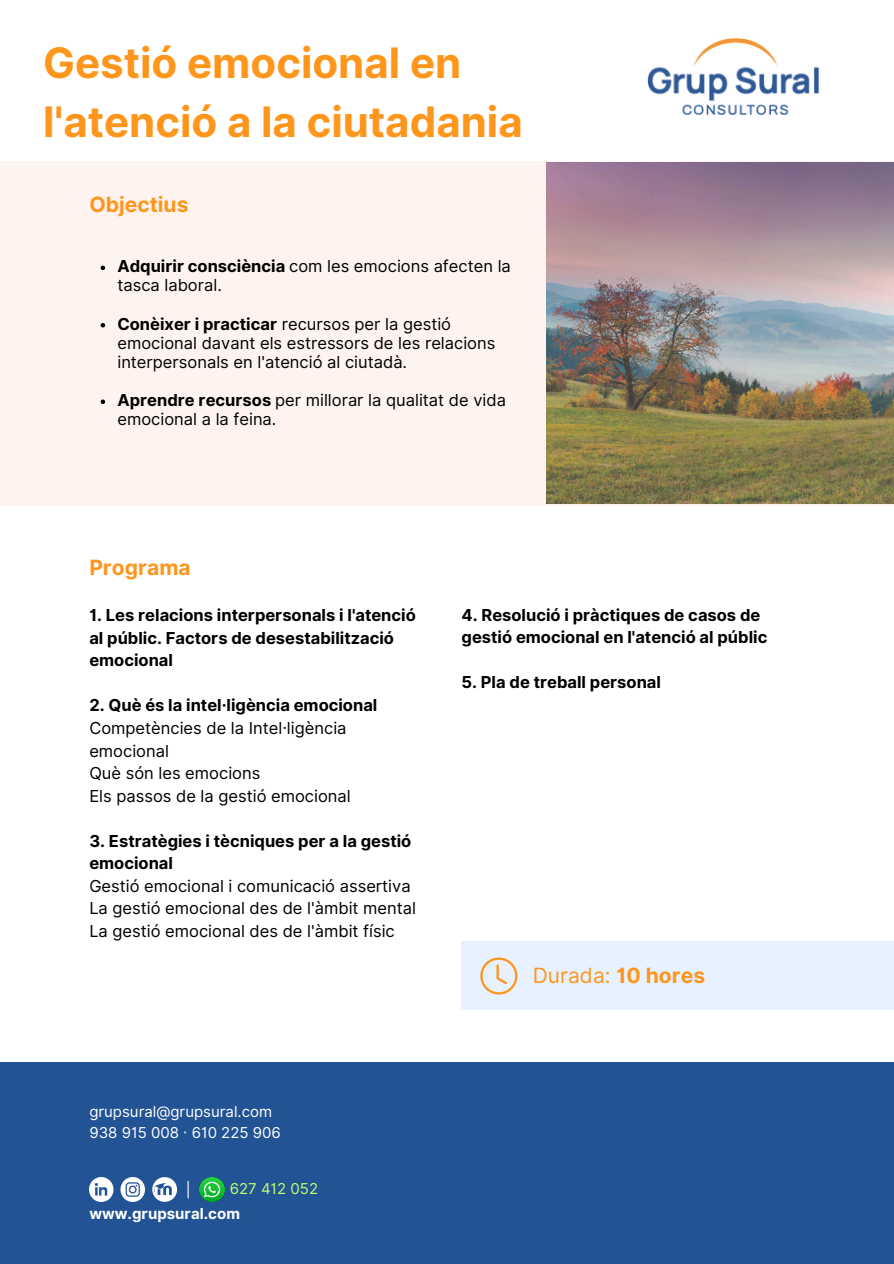
<style>
.page{position:relative;width:894px;height:1264px;background:#fff}
.page>*{position:absolute;margin:0;border:0;box-sizing:border-box;transform-origin:0 0}
.t1{font:700 42px/58.5px "Inter";color:#ff961c}
.t2{font:700 21px "Inter";color:#ff961c}
.t3{font:21px "Inter";color:#ff961c}
.t4{font:16.5px/19.2px "Inter";color:#000}
.t5{font:700 16.5px/22.5px "Inter";color:#000}
.t6{font:15px "Inter";color:#fff}
.t7{font:700 15px "Inter";color:#fff}
.t8{font:15px "Inter";color:#c1ff72}
.s1{font-weight:700}
</style>
<div class="page">
<div style="left:0;top:161px;width:893px;height:345px;background:#fff3ef"></div>
<div style="left:0;top:1062px;width:893px;height:201px;background:#225394"></div>
<div style="left:461px;top:941px;width:432px;height:69px;background:#e7f1ff"></div>
<img style="left:647px;top:38px;width:172px;height:77px">
<svg style="left:480px;top:957px;width:37px;height:37px"></svg>
<img style="left:89px;top:1177px;width:25px;height:24px">
<img style="left:120px;top:1177px;width:25px;height:24px">
<svg style="left:152px;top:1177px;width:25px;height:24px"></svg>
<img style="left:200px;top:1177px;width:25px;height:24px">
<svg style="left:187px;top:1181px;width:2px;height:17px"></svg>
<svg style="left:101px;top:265px;width:4px;height:5px"></svg>
<svg style="left:101px;top:323px;width:4px;height:4px"></svg>
<svg style="left:101px;top:399px;width:4px;height:5px"></svg>
<img style="left:546px;top:163px;width:347px;height:341px">
<h4 class="t1" style="left:43px;top:33px;width:481px">Gestió emocional en l'atenció a la ciutadania</h4>
<p class="t2" style="left:89px;top:191px;width:101px">Objectius</p>
<h3 class="t4" style="left:117px;top:257px;width:395px"><span class="s1">Adquirir consciència</span> com les emocions afecten la tasca laboral.</h3>
<p class="t4" style="left:117px;top:314px;width:379px"><span class="s1">Conèixer i practicar</span> recursos per la gestió emocional davant els estressors de les relacions interpersonals en l'atenció al ciutadà.</p>
<p class="t4" style="left:117px;top:390px;width:390px"><span class="s1">Aprendre recursos</span> per millorar la qualitat de vida emocional a la feina.</p>
<p class="t2" style="left:89px;top:555px;width:103px">Programa</p>
<h2 class="t5" style="left:89px;top:604px;width:328px">1. Les relacions interpersonals i l'atenció al públic. Factors de desestabilització emocional</h2>
<h4 class="t5" style="left:89px;top:694px;width:289px">2. Què és la intel·ligència emocional</h4>
<p class="t4" style="left:89px;top:716px;width:258px;line-height:22.5px">Competències de la Intel·ligència emocional</p>
<p class="t4" style="left:89px;top:763px;width:172px">Què són les emocions</p>
<p class="t4" style="left:89px;top:786px;width:263px">Els passos de la gestió emocional</p>
<p class="t5" style="left:89px;top:829px;width:323px">3. Estratègies i tècniques per a la gestió emocional</p>
<p class="t4" style="left:89px;top:876px;width:323px">Gestió emocional i comunicació assertiva</p>
<p class="t4" style="left:89px;top:898px;width:328px">La gestió emocional des de l'àmbit mental</p>
<p class="t4" style="left:89px;top:921px;width:307px">La gestió emocional des de l'àmbit físic</p>
<p class="t5" style="left:461px;top:603px;width:307px">4. Resolució i pràctiques de casos de gestió emocional en l'atenció al públic</p>
<h4 class="t5" style="left:461px;top:671px;width:201px">5. Pla de treball personal</h4>
<h4 class="t3" style="left:532px;top:962px;width:174px">Durada: <span class="s1">10 hores</span></h4>
<p class="t6" style="left:89px;top:1102px;width:184px">grupsural@grupsural.com</p>
<h2 class="t6" style="left:89px;top:1123px;width:193px">938 915 008 · 610 225 906</h2>
<p class="t8" style="left:230px;top:1179px;width:90px">627 412 052</p>
<p class="t7" style="left:89px;top:1204px;width:152px">www.grupsural.com</p>
</div>
